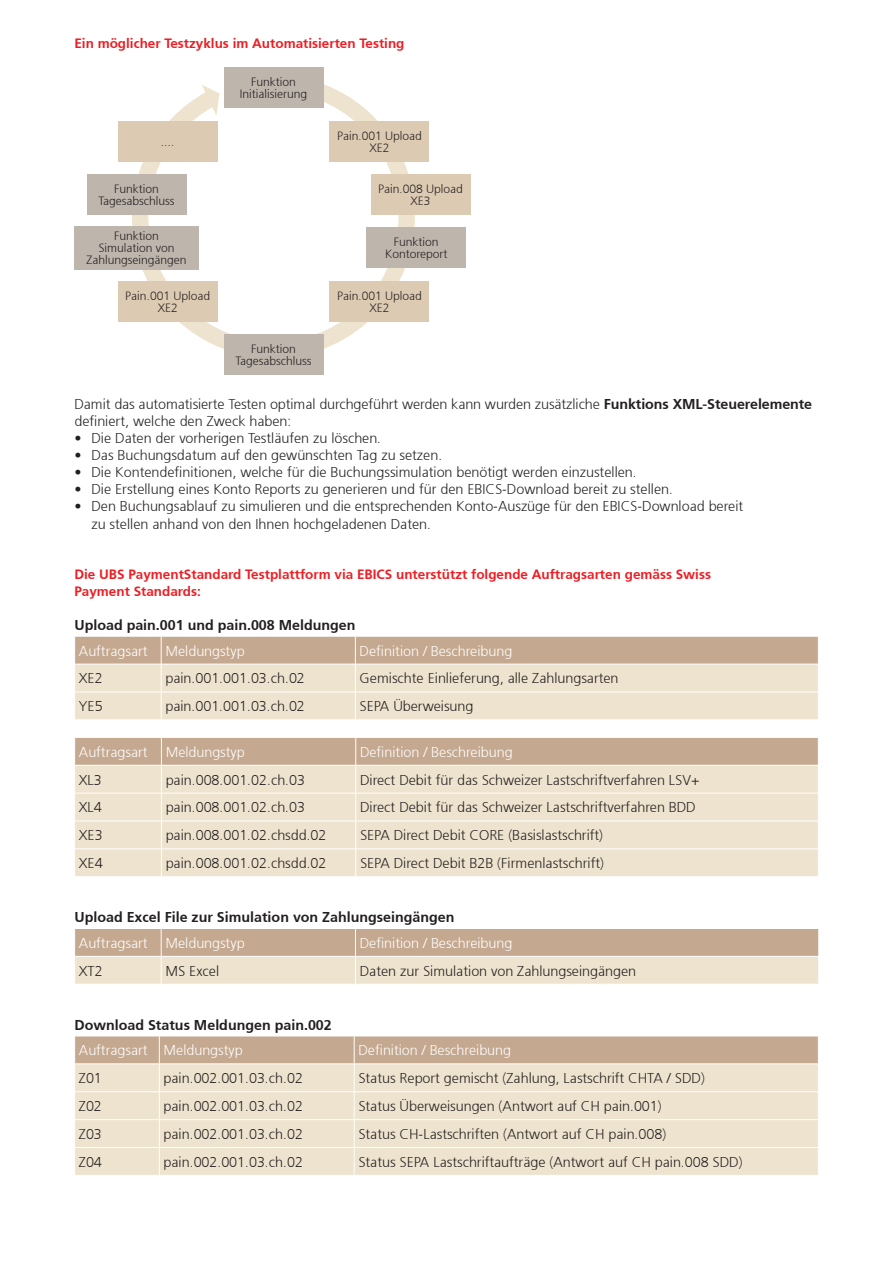
<style>
.page{position:relative;width:893px;height:1263px;background:#fff}
.page>*{position:absolute;margin:0;border:0;box-sizing:border-box;transform-origin:0 0}
.Body_Copy{font:300 14.25px/17.1px "Frutiger 45";color:#231f20}
.Bullets{font:300 14.25px/17.1px "Frutiger 45";color:#231f20}
.Body_Copy-2{font:300 14.25px "Frutiger 45";color:#fff}
.Body_Copy-3{font:300 14.25px "Frutiger 45";color:#231f20}
.Subtitle{font:300 13.5px/16.5px "Frutiger 45";color:#ee1d23}
.Body_Copy-4{font:300 12px "Frutiger 45";color:#231f20}
.s1{font-style:inherit}
</style>
<div class="page">
<svg style="left:125px;top:75px;width:299px;height:292px"></svg>
<div style="left:224px;top:67px;width:99px;height:41px;background:#beb5ac"></div>
<div style="left:371px;top:174px;width:99px;height:41px;background:#ddcab2"></div>
<div style="left:367px;top:227px;width:99px;height:41px;background:#beb5ac"></div>
<div style="left:224px;top:334px;width:99px;height:41px;background:#beb5ac"></div>
<div style="left:330px;top:121px;width:99px;height:40px;background:#ddcab2"></div>
<div style="left:118px;top:121px;width:99px;height:40px;background:#ddcab2"></div>
<div style="left:87px;top:174px;width:99px;height:41px;background:#beb5ac"></div>
<div style="left:74px;top:226px;width:125px;height:43px;background:#beb5ac"></div>
<div style="left:330px;top:281px;width:99px;height:40px;background:#ddcab2"></div>
<div style="left:118px;top:281px;width:99px;height:40px;background:#ddcab2"></div>
<svg style="left:74px;top:636px;width:745px;height:83px;background:#e1d1bb"></svg>
<svg style="left:75px;top:737px;width:743px;height:139px;background:#e6d8c3"></svg>
<hr style="left:74px;top:765px;width:87px;height:1px;background:#fff">
<hr style="left:161px;top:765px;width:195px;height:1px;background:#fff">
<hr style="left:356px;top:765px;width:463px;height:1px;background:#fff">
<svg style="left:75px;top:928px;width:744px;height:56px;background:#dac7b1"></svg>
<hr style="left:355px;top:956px;width:464px;height:1px;background:#fff">
<svg style="left:75px;top:1036px;width:743px;height:139px;background:#e6d8c3"></svg>
<hr style="left:74px;top:1063px;width:85px;height:1px;background:#fff">
<hr style="left:159px;top:1063px;width:195px;height:1px;background:#fff">
<hr style="left:354px;top:1063px;width:465px;height:1px;background:#fff">
<p class="Subtitle" style="left:74px;top:34px;width:332px">Ein möglicher Testzyklus im Automatisierten Testing</p>
<p class="Body_Copy-4" style="left:251px;top:75px;width:46px">Funktion</p>
<p class="Body_Copy-4" style="left:240px;top:87px;width:69px">Initialisierung</p>
<p class="Body_Copy-4" style="left:161px;top:135px;width:15px">....</p>
<p class="Body_Copy-4" style="left:114px;top:182px;width:46px">Funktion</p>
<p class="Body_Copy-4" style="left:98px;top:194px;width:78px">Tagesabschluss</p>
<p class="Body_Copy-4" style="left:114px;top:229px;width:46px">Funktion</p>
<p class="Body_Copy-4" style="left:98px;top:241px;width:78px">Simulation von</p>
<p class="Body_Copy-4" style="left:86px;top:253px;width:102px">Zahlungseingängen</p>
<p class="Body_Copy-4" style="left:125px;top:289px;width:86px">Pain.001 Upload</p>
<p class="Body_Copy-4" style="left:158px;top:301px;width:22px">XE2</p>
<p class="Body_Copy-4" style="left:251px;top:342px;width:46px">Funktion</p>
<p class="Body_Copy-4" style="left:236px;top:354px;width:78px">Tagesabschluss</p>
<p class="Body_Copy-4" style="left:337px;top:129px;width:86px">Pain.001 Upload</p>
<p class="Body_Copy-4" style="left:369px;top:141px;width:22px">XE2</p>
<p class="Body_Copy-4" style="left:378px;top:182px;width:86px">Pain.008 Upload</p>
<p class="Body_Copy-4" style="left:411px;top:194px;width:22px">XE3</p>
<p class="Body_Copy-4" style="left:394px;top:235px;width:46px">Funktion</p>
<p class="Body_Copy-4" style="left:385px;top:247px;width:64px">Kontoreport</p>
<p class="Body_Copy-4" style="left:337px;top:289px;width:86px">Pain.001 Upload</p>
<p class="Body_Copy-4" style="left:369px;top:301px;width:22px">XE2</p>
<p class="Body_Copy" style="left:74px;top:395px;width:739px">Damit das automatisierte Testen optimal durchgeführt werden kann wurden zusätzliche <span class="s1">Funktions XML-Steuerelemente </span>definiert, welche den Zweck haben:</p>
<p class="Bullets" style="left:74px;top:429px;width:308px">• Die Daten der vorherigen Testläufen zu löschen.</p>
<p class="Bullets" style="left:74px;top:447px;width:369px">• Das Buchungsdatum auf den gewünschten Tag zu setzen.</p>
<p class="Bullets" style="left:74px;top:464px;width:564px">• Die Kontendefinitionen, welche für die Buchungssimulation benötigt werden einzustellen.</p>
<p class="Bullets" style="left:74px;top:481px;width:600px">• Die Erstellung eines Konto Reports zu generieren und für den EBICS-Download bereit zu stellen.</p>
<p class="Bullets" style="left:91px;top:498px;width:653px;text-indent:-17px">• Den Buchungsablauf zu simulieren und die entsprechenden Konto-Auszüge für den EBICS-Download bereit zu stellen anhand von den Ihnen hochgeladenen Daten.</p>
<p class="Subtitle" style="left:74px;top:566px;width:638px">Die UBS PaymentStandard Testplattform via EBICS unterstützt folgende Auftragsarten gemäss Swiss<br>Payment Standards:</p>
<p class="Body_Copy-3" style="left:74px;top:616px;width:283px">Upload pain.001 und pain.008 Meldungen</p>
<p class="Body_Copy-2" style="left:79px;top:642px;width:70px">Auftragsart</p>
<p class="Body_Copy-2" style="left:165px;top:642px;width:81px">Meldungstyp</p>
<p class="Body_Copy-2" style="left:360px;top:642px;width:154px">Definition / Beschreibung</p>
<p class="Body_Copy" style="left:79px;top:670px;width:25px">XE2</p>
<p class="Body_Copy" style="left:165px;top:670px;width:141px">pain.001.001.03.ch.02</p>
<p class="Body_Copy" style="left:360px;top:670px;width:260px">Gemischte Einlieferung, alle Zahlungsarten</p>
<p class="Body_Copy" style="left:79px;top:698px;width:25px">YE5</p>
<p class="Body_Copy" style="left:165px;top:698px;width:141px">pain.001.001.03.ch.02</p>
<p class="Body_Copy" style="left:360px;top:698px;width:115px">SEPA Überweisung</p>
<p class="Body_Copy-2" style="left:79px;top:744px;width:70px">Auftragsart</p>
<p class="Body_Copy-2" style="left:166px;top:744px;width:81px">Meldungstyp</p>
<p class="Body_Copy-2" style="left:360px;top:744px;width:154px">Definition / Beschreibung</p>
<p class="Body_Copy" style="left:79px;top:771px;width:24px">XL3</p>
<p class="Body_Copy" style="left:166px;top:771px;width:141px">pain.008.001.02.ch.03</p>
<p class="Body_Copy" style="left:360px;top:771px;width:341px">Direct Debit für das Schweizer Lastschriftverfahren LSV+</p>
<p class="Body_Copy" style="left:79px;top:799px;width:24px">XL4</p>
<p class="Body_Copy" style="left:166px;top:799px;width:141px">pain.008.001.02.ch.03</p>
<p class="Body_Copy" style="left:360px;top:799px;width:337px">Direct Debit für das Schweizer Lastschriftverfahren BDD</p>
<p class="Body_Copy" style="left:79px;top:827px;width:25px">XE3</p>
<p class="Body_Copy" style="left:166px;top:827px;width:162px">pain.008.001.02.chsdd.02</p>
<p class="Body_Copy" style="left:360px;top:827px;width:245px">SEPA Direct Debit CORE (Basislastschrift)</p>
<p class="Body_Copy" style="left:79px;top:855px;width:25px">XE4</p>
<p class="Body_Copy" style="left:166px;top:855px;width:162px">pain.008.001.02.chsdd.02</p>
<p class="Body_Copy" style="left:360px;top:855px;width:245px">SEPA Direct Debit B2B (Firmenlastschrift)</p>
<p class="Body_Copy-3" style="left:74px;top:909px;width:382px">Upload Excel File zur Simulation von Zahlungseingängen</p>
<p class="Body_Copy-2" style="left:79px;top:935px;width:70px">Auftragsart</p>
<p class="Body_Copy-2" style="left:165px;top:935px;width:81px">Meldungstyp</p>
<p class="Body_Copy-2" style="left:360px;top:935px;width:154px">Definition / Beschreibung</p>
<p class="Body_Copy" style="left:79px;top:962px;width:25px">XT2</p>
<p class="Body_Copy" style="left:165px;top:962px;width:55px">MS Excel</p>
<p class="Body_Copy" style="left:360px;top:962px;width:278px">Daten zur Simulation von Zahlungseingängen</p>
<p class="Body_Copy-3" style="left:74px;top:1016px;width:259px">Download Status Meldungen pain.002</p>
<p class="Body_Copy-2" style="left:79px;top:1042px;width:70px">Auftragsart</p>
<p class="Body_Copy-2" style="left:164px;top:1042px;width:81px">Meldungstyp</p>
<p class="Body_Copy-2" style="left:358px;top:1042px;width:154px">Definition / Beschreibung</p>
<p class="Body_Copy" style="left:79px;top:1070px;width:24px">Z01</p>
<p class="Body_Copy" style="left:164px;top:1070px;width:141px">pain.002.001.03.ch.02</p>
<p class="Body_Copy" style="left:358px;top:1070px;width:348px">Status Report gemischt (Zahlung, Lastschrift CHTA / SDD)</p>
<p class="Body_Copy" style="left:79px;top:1097px;width:24px">Z02</p>
<p class="Body_Copy" style="left:164px;top:1097px;width:141px">pain.002.001.03.ch.02</p>
<p class="Body_Copy" style="left:358px;top:1097px;width:305px">Status Überweisungen (Antwort auf CH pain.001)</p>
<p class="Body_Copy" style="left:79px;top:1125px;width:24px">Z03</p>
<p class="Body_Copy" style="left:164px;top:1125px;width:141px">pain.002.001.03.ch.02</p>
<p class="Body_Copy" style="left:358px;top:1125px;width:309px">Status CH-Lastschriften (Antwort auf CH pain.008)</p>
<p class="Body_Copy" style="left:79px;top:1153px;width:24px">Z04</p>
<p class="Body_Copy" style="left:164px;top:1153px;width:141px">pain.002.001.03.ch.02</p>
<p class="Body_Copy" style="left:358px;top:1153px;width:386px">Status SEPA Lastschriftaufträge (Antwort auf CH pain.008 SDD)</p>
</div>
